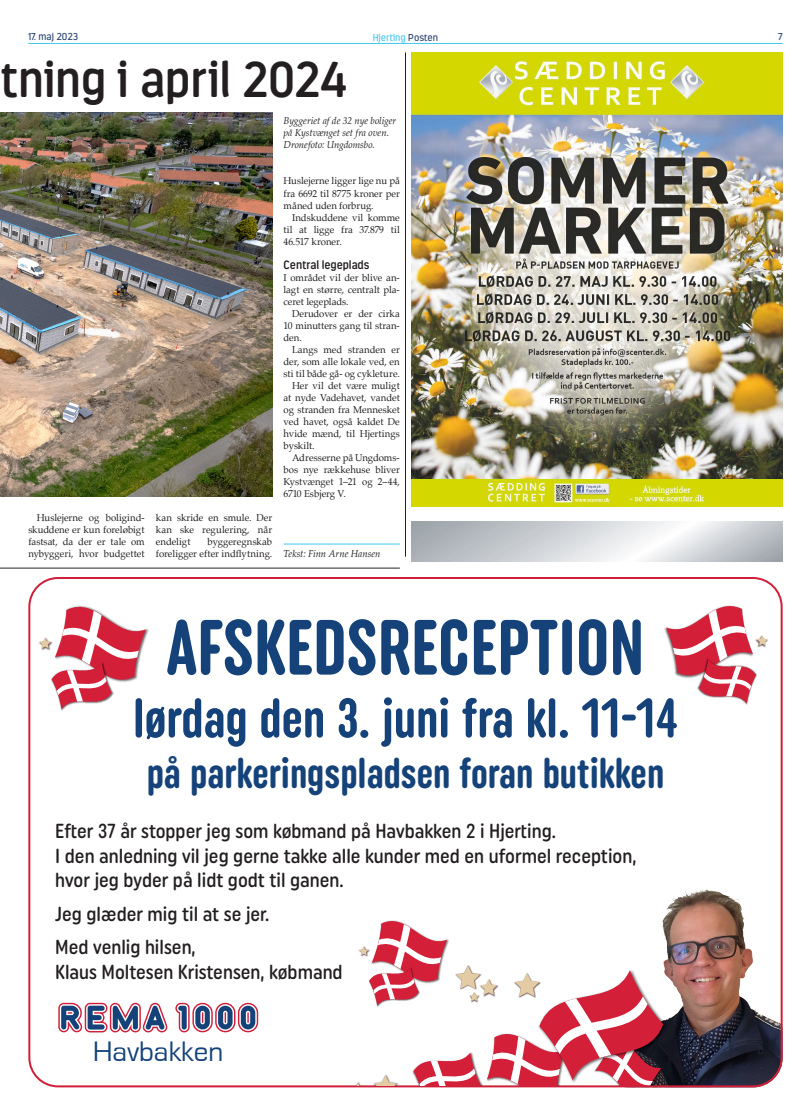
<style>
.page{position:relative;width:811px;height:1120px;background:#fff}
.page>*{position:absolute;margin:0;border:0;box-sizing:border-box;transform-origin:0 0}
.t1{font:700 78.2px "Uniform Rnd Ex Cond";color:#154379}
.t2{font:700 55.6px "Uniform Rnd Ex Cond";color:#154379}
.t3{font:600 50px "Estandar Rounded";letter-spacing:-.01em;color:#231f20;scale:.96 1}
.t4{font:700 43.1px "Uniform Rnd Ex Cond";color:#154379}
.t5{font:29.1px "Eurostile";color:#154379}
.t6{font:500 20.3px/24.4px "Uniform Rounded Condensed";color:#231f20;scale:.95 1}
.Mellemrubrik{font:600 12px "Estandar Rounded";letter-spacing:-.005em;color:#231f20;scale:.96 1}
.Brødtekst{font:10px/12px "Palatino";letter-spacing:-.005em;color:#231f20;text-align:justify;scale:.96 1}
.Billedtekst{font:italic 10px/12px "Palatino";letter-spacing:-.005em;color:#231f20;scale:.96 1}
.Afsnit_efter_mellemr{font:10px/12px "Palatino";color:#231f20;text-align:justify;scale:.96 1}
.Byline{font:italic 10px "Palatino";color:#231f20;scale:.96 1}
.t7{font:10px "Estandar Rounded";color:#40c7f4}
.t8{font:10px "Estandar Rounded";color:#284271}
.s1{color:#284271}
</style>
<div class="page">
<hr style="left:28px;top:43px;width:754px;height:1px;background:#40c7f4">
<img style="left:663px;top:889px;width:119px;height:198px">
<img style="left:663px;top:967px;width:5px;height:118px">
<svg style="left:40px;top:605px;width:106px;height:106px"></svg>
<svg style="left:356px;top:920px;width:307px;height:165px"></svg>
<svg style="left:666px;top:605px;width:101px;height:100px"></svg>
<svg style="left:192px;top:1003px;width:21px;height:29px"></svg>
<svg style="left:215px;top:1003px;width:20px;height:29px"></svg>
<div style="left:238px;top:1003px;width:20px;height:29px;background:#d11e39;border-radius:10px"></div>
<svg style="left:58px;top:1002px;width:109px;height:31px"></svg>
<svg style="left:175px;top:1003px;width:36px;height:29px"></svg>
<svg style="left:217px;top:1004px;width:40px;height:27px"></svg>
<hr style="left:283px;top:543px;width:117px;height:1px;background:#40c7f4">
<hr style="left:0;top:567px;width:400px;height:1px;background:#231f20">
<img style="left:411px;top:52px;width:371px;height:428px">
<img style="left:411px;top:480px;width:371px;height:26px">
<svg style="left:411px;top:522px;width:371px;height:39px"></svg>
<img style="left:0;top:112px;width:272px;height:384px">
<hr style="left:405px;top:52px;width:1px;height:504px;background:#231f20">
<p class="t8" style="left:28px;top:31px;width:51px">17. maj 2023</p>
<p class="t8" style="left:778px;top:31px;width:6px">7</p>
<p class="t7" style="left:373px;top:31px;width:67px">Hjerting <span class="s1">Posten</span></p>
<h3 class="t3" style="left:1px;top:50px;width:361px">tning i april 2024</h3>
<p class="Billedtekst" style="left:283px;top:115px;width:119px">Byggeriet af de 32 nye boliger på Kystvænget set fra oven.<br>Dronefoto: Ungdomsbo.</p>
<p class="Brødtekst" style="left:28px;top:511px;width:123px;text-indent:9px">Huslejerne og boligind&shy;skuddene er kun foreløbigt fastsat, da der er tale om nybyggeri, hvor budgettet</p>
<p class="Brødtekst" style="left:156px;top:511px;width:123px">kan skride en smule. Der kan ske regulering, når endeligt</p>
<p class="Brødtekst" style="left:156px;top:535px;width:123px;text-align:right">byggeregnskab<br>foreligger efter indflytning.</p>
<p class="Brødtekst" style="left:283px;top:175px;width:123px">Huslejerne ligger lige nu på fra 6692 til 8775 kroner per måned uden forbrug.</p>
<p class="Brødtekst" style="left:283px;top:211px;width:123px;text-indent:9px">Indskuddene vil komme til at ligge fra 37.879 til 46.517 kroner.</p>
<p class="Mellemrubrik" style="left:283px;top:257px;width:91px">Central legeplads</p>
<p class="Afsnit_efter_mellemr" style="left:283px;top:271px;width:123px">I området vil der blive an&shy;lagt en større, centralt pla&shy;ceret legeplads.</p>
<p class="Brødtekst" style="left:283px;top:307px;width:123px;text-indent:9px">Derudover er der cirka 10 minutters gang til stran&shy;den.</p>
<p class="Brødtekst" style="left:283px;top:343px;width:123px;text-indent:9px">Langs med stranden er der, som alle lokale ved, en sti til både gå- og cykleture.</p>
<p class="Brødtekst" style="left:283px;top:379px;width:123px;text-indent:9px">Her vil det være muligt at nyde Vadehavet, vandet og stranden fra Mennesket ved havet, også kaldet De hvide mænd, til Hjertings byskilt.</p>
<p class="Brødtekst" style="left:283px;top:451px;width:123px;text-indent:9px">Adresserne på Ungdoms&shy;bos nye rækkehuse bliver Kystvænget 1–21 og 2–44, 6710 Esbjerg V.</p>
<p class="Byline" style="left:283px;top:545px;width:103px">Tekst: Finn Arne Hansen</p>
<p class="t1" style="left:166px;top:602px;width:479px">AFSKEDSRECEPTION</p>
<p class="t2" style="left:133px;top:685px;width:546px">lørdag den 3. juni fra kl. 11-14</p>
<p class="t4" style="left:147px;top:747px;width:519px">på parkeringspladsen foran butikken</p>
<p class="t6" style="left:55px;top:818px;width:613px">Efter 37 år stopper jeg som købmand på Havbakken 2 i Hjerting.<br>I den anledning vil jeg gerne takke alle kunder med en uformel reception, hvor jeg byder på lidt godt til ganen.</p>
<p class="t6" style="left:55px;top:896px;width:227px;line-height:33.7px">Jeg glæder mig til at se jer.<br>Med venlig hilsen,</p>
<p class="t6" style="left:55px;top:959px;width:304px">Klaus Moltesen Kristensen, købmand</p>
<p class="t5" style="left:93px;top:1035px;width:132px">Havbakken</p>
</div>
